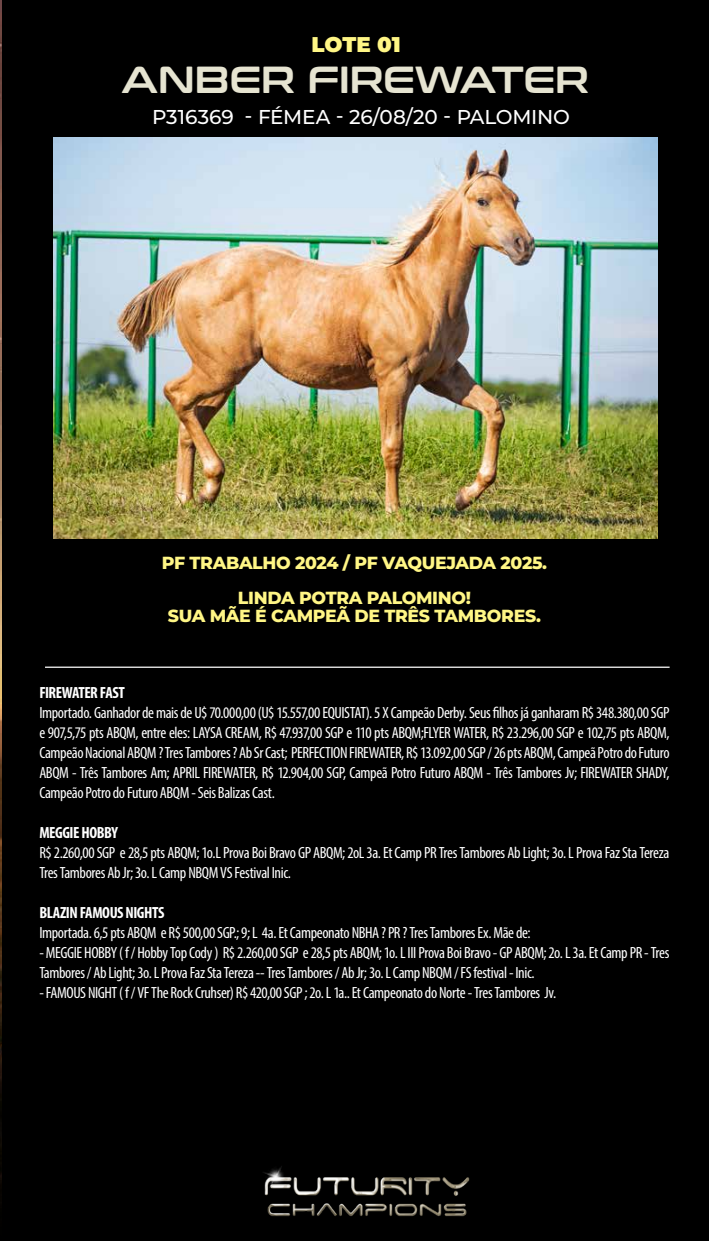
<style>
.page{position:relative;width:709px;height:1241px;background:#fff}
.page>*{position:absolute;margin:0;border:0;box-sizing:border-box;transform-origin:0 0}
.t1{font:37.5px "Conthrax Sb";color:#e6e4d1}
.t2{font:900 21.38px "Montserrat";letter-spacing:-.005em;color:#fff685}
.t3{font:500 20px "Montserrat";letter-spacing:-.01em;color:#fff}
.t4{font:800 17.5px/35px "Montserrat";letter-spacing:-.02em;color:#fff685;text-align:center}
.t5{font:condensed 16.25px/20px "Myriad Pro";letter-spacing:-.025em;color:#fff}
.t6{font:700 condensed 16.25px "Myriad Pro";letter-spacing:-.03em;color:#fff}
</style>
<div class="page">
<div style="left:1px;top:0;width:708px;height:1240px;background:#000"></div>
<img style="left:0;top:0;width:2px;height:827px">
<hr style="left:0;top:827px;width:2px;height:413px;background:#000">
<img style="left:53px;top:138px;width:604px;height:400px">
<hr style="left:45px;top:666px;width:624px;height:1px;background:#fff">
<img style="left:267px;top:1177px;width:203px;height:40px">
<img style="left:263px;top:1166px;width:32px;height:32px">
<h2 class="t2" style="left:312px;top:29px;width:91px">LOTE 01</h2>
<h1 class="t1" style="left:122px;top:51px;width:469px">ANBER FIREWATER</h1>
<p class="t3" style="left:152px;top:103px;width:419px">P316369 - FÉMEA - 26/08/20 - PALOMINO</p>
<p class="t4" style="left:162px;top:544px;width:387px">PF TRABALHO 2024 / PF VAQUEJADA 2025.<br>LINDA POTRA PALOMINO!</p>
<p class="t4" style="left:168px;top:596px;width:375px">SUA MÃE É CAMPEÃ DE TRÊS TAMBORES.</p>
<p class="t6" style="left:39px;top:682px;width:87px">FIREWATER FAST</p>
<p class="t5" style="left:39px;top:702px;width:631px;text-align:justify">Importado. Ganhador de mais de U$ 70.000,00 (U$ 15.557,00 EQUISTAT). 5 X Campeão Derby. Seus filhos já ganharam R$ 348.380,00 SGP e 907,5,75 pts ABQM, entre eles: LAYSA CREAM, R$ 47.937,00 SGP e 110 pts ABQM;FLYER WATER, R$ 23.296,00 SGP e 102,75 pts ABQM, Campeão Nacional ABQM ? Tres Tambores ? Ab Sr Cast; PERFECTION FIREWATER, R$ 13.092,00 SGP / 26 pts ABQM, Campeã Potro do Futuro ABQM - Três Tambores Am; APRIL FIREWATER, R$ 12.904,00 SGP, Campeã Potro Futuro ABQM - Três Tambores Jv; FIREWATER SHADY, Campeão Potro do Futuro ABQM - Seis Balizas Cast.</p>
<p class="t6" style="left:39px;top:822px;width:80px">MEGGIE HOBBY</p>
<p class="t5" style="left:39px;top:842px;width:631px">R$ 2.260,00 SGP e 28,5 pts ABQM; 1o.L Prova Boi Bravo GP ABQM; 2oL 3a. Et Camp PR Tres Tambores Ab Light; 3o. L Prova Faz Sta Tereza<br>Tres Tambores Ab Jr; 3o. L Camp NBQM VS Festival Inic.</p>
<p class="t6" style="left:39px;top:902px;width:127px">BLAZIN FAMOUS NIGHTS</p>
<p class="t5" style="left:39px;top:922px;width:493px">Importada. 6,5 pts ABQM e R$ 500,00 SGP.; 9; L 4a. Et Campeonato NBHA ? PR ? Tres Tambores Ex. Mãe de:</p>
<p class="t5" style="left:39px;top:942px;width:631px">- MEGGIE HOBBY ( f / Hobby Top Cody ) R$ 2.260,00 SGP e 28,5 pts ABQM; 1o. L III Prova Boi Bravo - GP ABQM; 2o. L 3a. Et Camp PR - Tres<br>Tambores / Ab Light; 3o. L Prova Faz Sta Tereza -- Tres Tambores / Ab Jr; 3o. L Camp NBQM / FS festival - Inic.</p>
<p class="t5" style="left:39px;top:982px;width:518px">- FAMOUS NIGHT ( f / VF The Rock Cruhser) R$ 420,00 SGP ; 2o. L 1a.. Et Campeonato do Norte - Tres Tambores Jv.</p>
</div>
